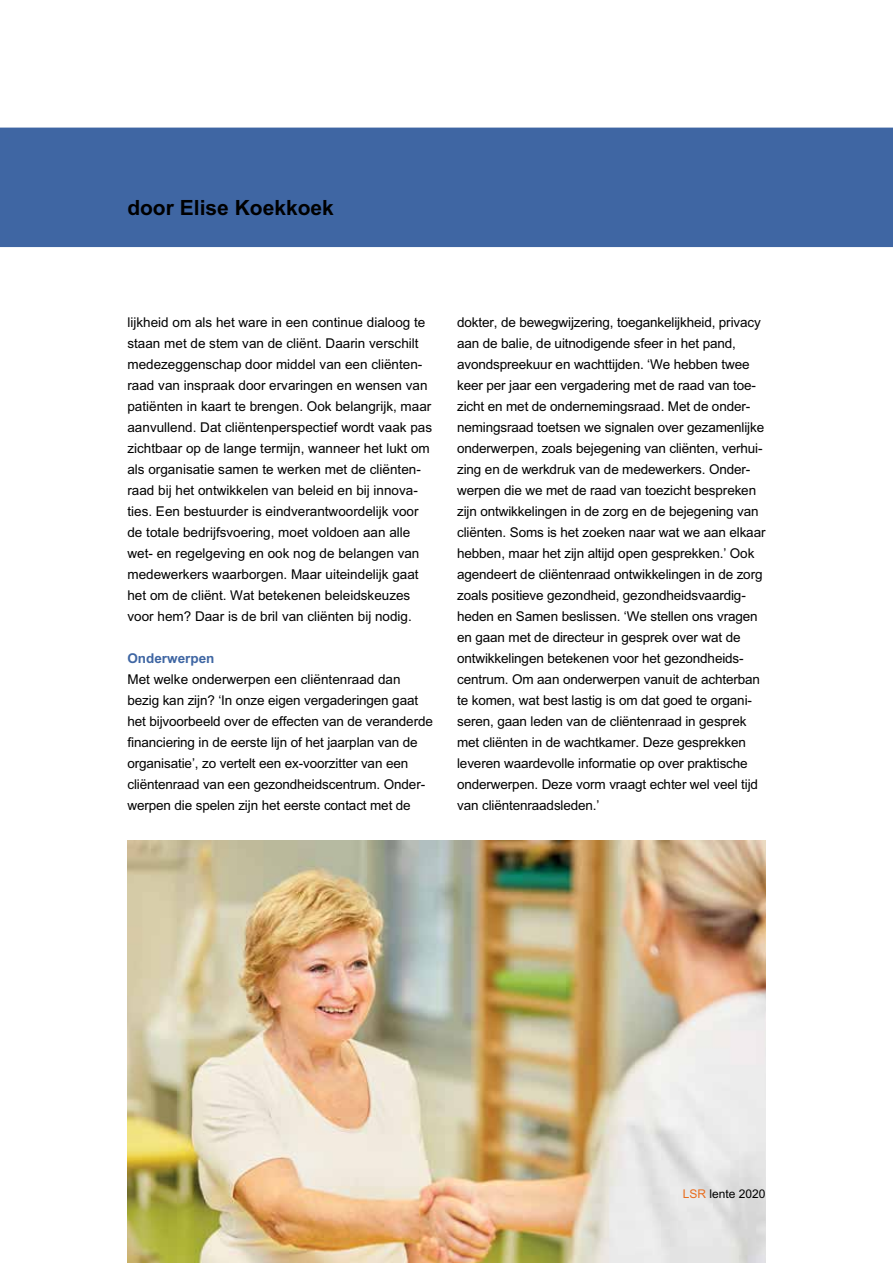
<style>
.page{position:relative;width:893px;height:1263px;background:#fff}
.page>*{position:absolute;margin:0;border:0;box-sizing:border-box;transform-origin:0 0}
.t1{font:700 21px "Arial";color:#000}
.t2{font:13.5px/21px "Arial";letter-spacing:-.01em;color:#000}
.t3{font:700 13.5px "Arial";color:#3f66a3}
.t4{font:12px "Arial";color:#000}
.s1{color:#e86d1f}
</style>
<div class="page">
<img style="left:127px;top:841px;width:638px;height:422px">
<div style="left:0;top:128px;width:893px;height:119px;background:#3f66a3"></div>
<h1 class="t1" style="left:127px;top:195px;width:208px">door Elise Koekkoek</h1>
<p class="t2" style="left:127px;top:312px;width:306px">lijkheid om als het ware in een continue dialoog te staan met de stem van de cliënt. Daarin verschilt medezeggenschap door middel van een cliënten&shy;raad van inspraak door ervaringen en wensen van patiënten in kaart te brengen. Ook belangrijk, maar aanvullend. Dat cliëntenperspectief wordt vaak pas zichtbaar op de lange termijn, wanneer het lukt om als organisatie samen te werken met de cliënten&shy;raad bij het ontwikkelen van beleid en bij innova&shy;ties. Een bestuurder is eindverantwoordelijk voor de totale bedrijfsvoering, moet voldoen aan alle wet- en regelgeving en ook nog de belangen van medewerkers waarborgen. Maar uiteindelijk gaat het om de cliënt. Wat betekenen beleidskeuzes voor hem? Daar is de bril van cliënten bij nodig.</p>
<p class="t3" style="left:127px;top:651px;width:89px">Onderwerpen</p>
<p class="t2" style="left:127px;top:669px;width:307px">Met welke onderwerpen een cliëntenraad dan bezig kan zijn? ‘In onze eigen vergaderingen gaat het bijvoorbeeld over de effecten van de veranderde financiering in de eerste lijn of het jaarplan van de organisatie’, zo vertelt een ex-voorzitter van een cliëntenraad van een gezondheidscentrum. Onder&shy;werpen die spelen zijn het eerste contact met de</p>
<p class="t2" style="left:457px;top:312px;width:310px">dokter, de bewegwijzering, toegankelijkheid, privacy aan de balie, de uitnodigende sfeer in het pand, avondspreekuur en wachttijden. ‘We hebben twee keer per jaar een vergadering met de raad van toe&shy;zicht en met de ondernemingsraad. Met de onder&shy;nemingsraad toetsen we signalen over gezamenlijke onderwerpen, zoals bejegening van cliënten, verhui&shy;zing en de werkdruk van de medewerkers. Onder&shy;werpen die we met de raad van toezicht bespreken zijn ontwikkelingen in de zorg en de bejegening van cliënten. Soms is het zoeken naar wat we aan elkaar hebben, maar het zijn altijd open gesprekken.’ Ook agendeert de cliëntenraad ontwikkelingen in de zorg zoals positieve gezondheid, gezondheidsvaardig&shy;heden en Samen beslissen. ‘We stellen ons vragen en gaan met de directeur in gesprek over wat de ontwikkelingen betekenen voor het gezondheids&shy;centrum. Om aan onderwerpen vanuit de achterban te komen, wat best lastig is om dat goed te organi&shy;seren, gaan leden van de cliëntenraad in gesprek met cliënten in de wachtkamer. Deze gesprekken leveren waardevolle informatie op over praktische onderwerpen. Deze vorm vraagt echter wel veel tijd van cliëntenraadsleden.’</p>
<p class="t4" style="left:683px;top:1187px;width:84px"><span class="s1">LSR</span> lente 2020</p>
</div>
